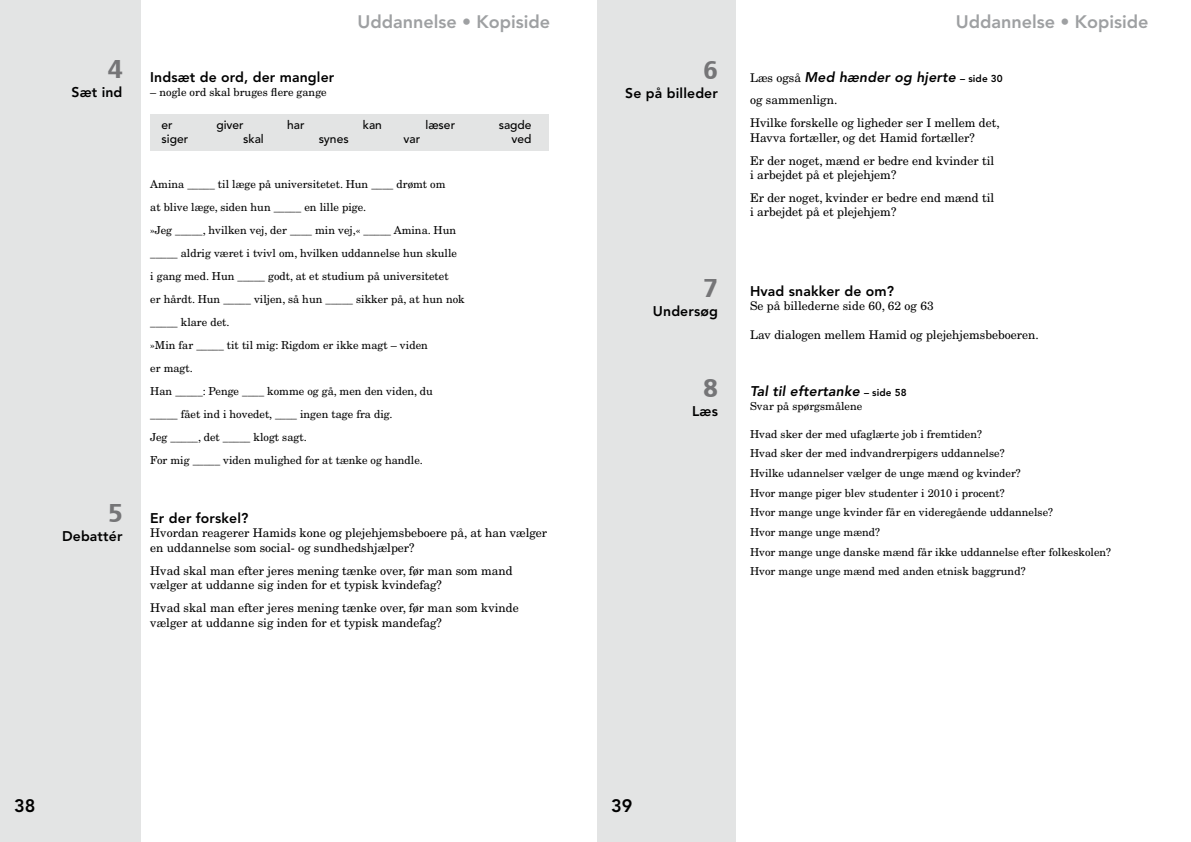
<style>
.page{position:relative;width:1191px;height:842px;background:#fff}
.page>*{position:absolute;margin:0;border:0;box-sizing:border-box;transform-origin:0 0}
.t1{font:24px "Charcoal CY";color:#757577}
.t2{font:800 18px "Avenir";color:#9ea0a2}
.t3{font:800 18px "Avenir";color:#000}
.t4{font:800 14px "Avenir";letter-spacing:.01em;color:#000}
.t5{font:italic 800 14px "Avenir";letter-spacing:.01em;color:#000}
.t6{font:12px/22.9px "New Century Schlbk";color:#000}
.t7{font:500 12px "Avenir";color:#000}
.t8{font:11px/23px "New Century Schlbk";color:#000}
.s1{font-family:"New Century Schlbk";font-weight:400;font-style:normal;font-size:12px}
.s2{font-style:normal;font-size:10px}
</style>
<div class="page">
<div style="left:597px;top:0;width:139px;height:842px;background:#e3e4e4"></div>
<div style="left:0;top:0;width:140px;height:842px;background:#e3e4e4"></div>
<div style="left:150px;top:114px;width:399px;height:36px;background:#e3e4e4"></div>
<h1 class="t1" style="left:108px;top:54px;width:16px">4</h1>
<p class="t4" style="left:72px;top:84px;width:52px">Sæt ind</p>
<h1 class="t1" style="left:108px;top:498px;width:16px">5</h1>
<p class="t4" style="left:62px;top:528px;width:62px">Debattér</p>
<h2 class="t2" style="left:357px;top:11px;width:194px">Uddannelse • Kopiside</h2>
<h2 class="t2" style="left:955px;top:11px;width:194px">Uddannelse • Kopiside</h2>
<p class="t4" style="left:150px;top:68px;width:185px">Indsæt de ord, der mangler</p>
<p class="t8" style="left:150px;top:80px;width:178px">– nogle ord skal bruges flere gange</p>
<p class="t7" style="left:162px;top:118px;width:13px">er</p>
<p class="t7" style="left:216px;top:118px;width:29px">giver</p>
<p class="t7" style="left:287px;top:118px;width:19px">har</p>
<p class="t7" style="left:363px;top:118px;width:21px">kan</p>
<p class="t7" style="left:425px;top:118px;width:31px">læser</p>
<p class="t7" style="left:499px;top:118px;width:34px">sagde</p>
<p class="t7" style="left:162px;top:132px;width:28px">siger</p>
<p class="t7" style="left:243px;top:132px;width:22px">skal</p>
<p class="t7" style="left:319px;top:132px;width:31px">synes</p>
<p class="t7" style="left:403px;top:132px;width:18px">var</p>
<p class="t7" style="left:511px;top:132px;width:22px">ved</p>
<p class="t8" style="left:150px;top:172px;width:316px">Amina _____ til læge på universitetet. Hun ____ drømt om<br>at blive læge, siden hun _____ en lille pige.<br>»Jeg _____, hvilken vej, der ____ min vej,« _____ Amina. Hun _____ aldrig været i tvivl om, hvilken uddannelse hun skulle<br>i gang med. Hun _____ godt, at et studium på universitetet<br>er hårdt. Hun _____ viljen, så hun _____ sikker på, at hun nok _____ klare det.<br>»Min far _____ tit til mig: Rigdom er ikke magt – viden<br>er magt.<br>Han _____: Penge ____ komme og gå, men den viden, du<br>_____ fået ind i hovedet, ____ ingen tage fra dig.<br>Jeg _____, det _____ klogt sagt.<br>For mig _____ viden mulighed for at tænke og handle.</p>
<p class="t4" style="left:150px;top:510px;width:100px">Er der forskel?</p>
<p class="t6" style="left:150px;top:526px;width:398px;line-height:14.4px">Hvordan reagerer Hamids kone og plejehjemsbeboere på, at han vælger en uddannelse som social- og sundhedshjælper?</p>
<p class="t6" style="left:150px;top:563px;width:364px;line-height:14.4px">Hvad skal man efter jeres mening tænke over, før man som mand vælger at uddanne sig inden for et typisk kvindefag?</p>
<p class="t6" style="left:150px;top:601px;width:370px;line-height:14.4px">Hvad skal man efter jeres mening tænke over, før man som kvinde vælger at uddanne sig inden for et typisk mandefag?</p>
<h1 class="t1" style="left:703px;top:55px;width:16px">6</h1>
<p class="t4" style="left:625px;top:85px;width:94px">Se på billeder</p>
<h1 class="t1" style="left:703px;top:273px;width:16px">7</h1>
<p class="t4" style="left:653px;top:303px;width:67px">Undersøg</p>
<h1 class="t1" style="left:703px;top:373px;width:16px">8</h1>
<p class="t4" style="left:692px;top:403px;width:27px">Læs</p>
<p class="t5" style="left:750px;top:68px;width:254px"><span class="s1">Læs også</span> Med hænder og hjerte <span class="s2">– side 30</span></p>
<p class="t6" style="left:750px;top:89px;width:251px">og sammenlign.<br>Hvilke forskelle og ligheder ser I mellem det,</p>
<p class="t6" style="left:750px;top:126px;width:246px">Havva fortæller, og det Hamid fortæller?<br>Er der noget, mænd er bedre end kvinder til</p>
<p class="t6" style="left:750px;top:163px;width:246px">i arbejdet på et plejehjem?<br>Er der noget, kvinder er bedre end mænd til</p>
<p class="t6" style="left:750px;top:201px;width:148px">i arbejdet på et plejehjem?</p>
<p class="t4" style="left:750px;top:283px;width:146px">Hvad snakker de om?</p>
<p class="t6" style="left:750px;top:295px;width:185px">Se på billederne side 60, 62 og 63</p>
<p class="t6" style="left:750px;top:323px;width:290px">Lav dialogen mellem Hamid og plejehjemsbeboeren.</p>
<p class="t5" style="left:750px;top:382px;width:158px">Tal til eftertanke <span class="s2">– side 58</span></p>
<p class="t8" style="left:750px;top:394px;width:114px">Svar på spørgsmålene</p>
<p class="t8" style="left:750px;top:424px;width:362px;line-height:19.7px">Hvad sker der med ufaglærte job i fremtiden?<br>Hvad sker der med indvandrerpigers uddannelse?<br>Hvilke udannelser vælger de unge mænd og kvinder?<br>Hvor mange piger blev studenter i 2010 i procent?<br>Hvor mange unge kvinder får en videregående uddannelse?<br>Hvor mange unge mænd?<br>Hvor mange unge danske mænd får ikke uddannelse efter folkeskolen?<br>Hvor mange unge mænd med anden etnisk baggrund?</p>
<h2 class="t3" style="left:14px;top:795px;width:23px">38</h2>
<h2 class="t3" style="left:611px;top:795px;width:23px">39</h2>
</div>
